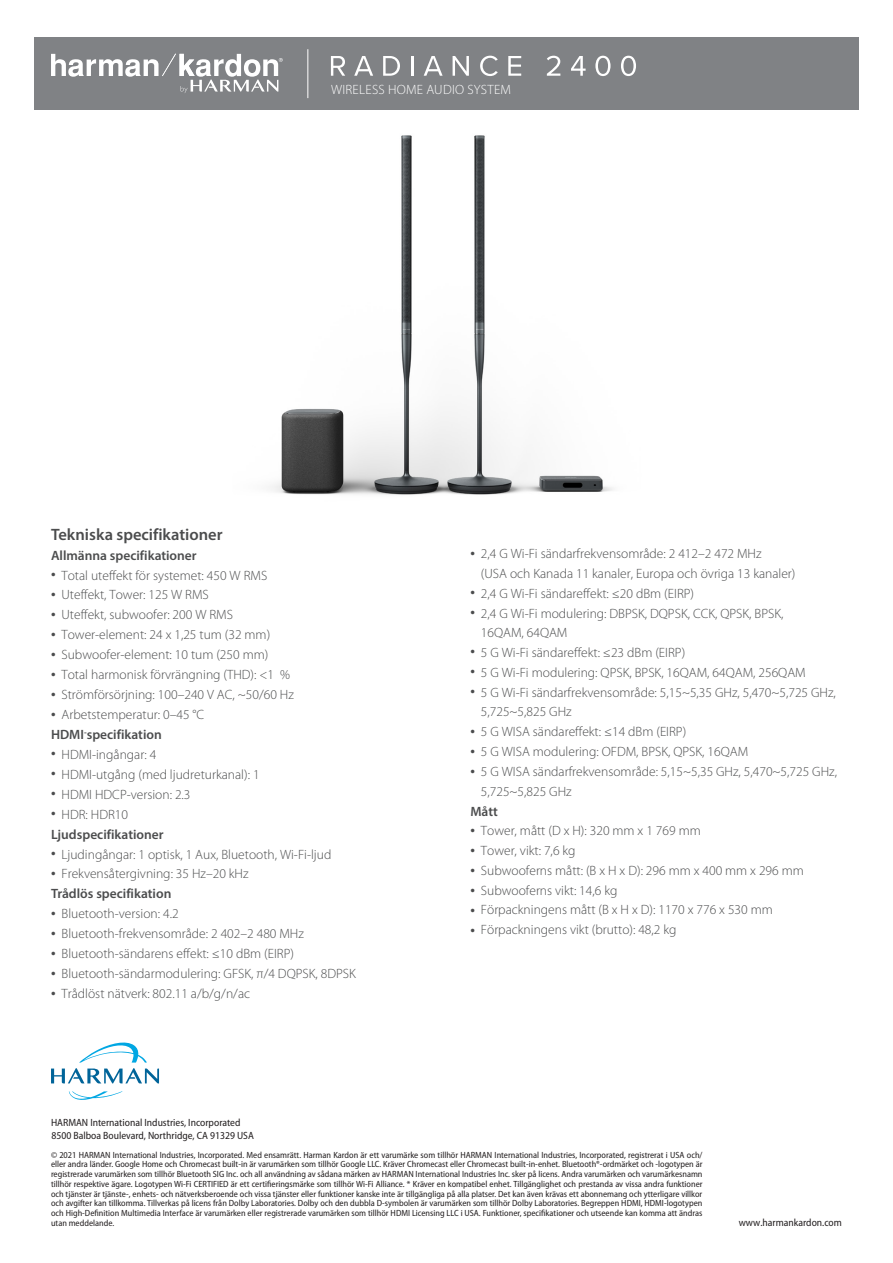
<style>
.page{position:relative;width:893px;height:1263px;background:#fff}
.page>*{position:absolute;margin:0;border:0;box-sizing:border-box;transform-origin:0 0}
.t1{font:600 16.5px "Myriad Pro";color:#4b4c4d}
.t2{font:300 13.5px/19.5px "Myriad Pro";color:#4b4c4d}
.t3{font:600 13.5px "Myriad Pro";color:#4b4c4d}
.t4{font:300 13.5px "Myriad Pro";letter-spacing:.02em;color:#fff}
.t5{font:semi-condensed 10.5px/13.5px "Myriad Pro";color:#231f20}
.t6{font:semi-condensed 9px/9.8px "Myriad Pro";color:#231f20;text-align:justify}
.s1{font-weight:700}
</style>
<div class="page">
<img style="left:211px;top:109px;width:471px;height:386px">
<div style="left:34px;top:37px;width:825px;height:72px;background:#808285"></div>
<hr style="left:307px;top:49px;width:1px;height:49px;background:#fff">
<svg style="left:51px;top:54px;width:232px;height:39px"></svg>
<svg style="left:80px;top:1042px;width:67px;height:20px"></svg>
<svg style="left:69px;top:1091px;width:54px;height:9px"></svg>
<svg style="left:51px;top:1068px;width:108px;height:15px"></svg>
<svg style="left:331px;top:56px;width:14px;height:20px"></svg>
<svg style="left:354px;top:56px;width:19px;height:20px"></svg>
<svg style="left:383px;top:56px;width:17px;height:20px"></svg>
<hr style="left:411px;top:56px;width:3px;height:20px;background:#fff">
<svg style="left:424px;top:56px;width:19px;height:20px"></svg>
<svg style="left:453px;top:56px;width:16px;height:20px"></svg>
<svg style="left:480px;top:56px;width:18px;height:20px"></svg>
<svg style="left:508px;top:56px;width:13px;height:20px"></svg>
<svg style="left:547px;top:56px;width:13px;height:20px"></svg>
<svg style="left:571px;top:56px;width:15px;height:20px"></svg>
<svg style="left:595px;top:56px;width:15px;height:20px"></svg>
<svg style="left:621px;top:56px;width:15px;height:20px"></svg>
<p class="t4" style="left:331px;top:82px;width:182px">WIRELESS HOME AUDIO SYSTEM</p>
<p class="t1" style="left:51px;top:524px;width:173px">Tekniska specifikationer</p>
<p class="t3" style="left:51px;top:546px;width:147px">Allmänna specifikationer</p>
<p class="t2" style="left:51px;top:565px;width:218px"><span class="s1">•</span> Total uteffekt för systemet: 450 W RMS</p>
<p class="t2" style="left:51px;top:585px;width:159px"><span class="s1">•</span> Uteffekt, Tower: 125 W RMS</p>
<p class="t2" style="left:51px;top:605px;width:183px"><span class="s1">•</span> Uteffekt, subwoofer: 200 W RMS</p>
<p class="t2" style="left:51px;top:625px;width:221px"><span class="s1">•</span> Tower-element: 24 x 1,25 tum (32 mm)</p>
<p class="t2" style="left:51px;top:645px;width:219px"><span class="s1">•</span> Subwoofer-element: 10 tum (250 mm)</p>
<p class="t2" style="left:51px;top:665px;width:240px"><span class="s1">•</span> Total harmonisk förvrängning (THD): &lt;1 %</p>
<p class="t2" style="left:51px;top:685px;width:244px"><span class="s1">•</span> Strömförsörjning: 100–240 V AC, ~50/60 Hz</p>
<p class="t2" style="left:51px;top:705px;width:155px"><span class="s1">•</span> Arbetstemperatur: 0–45 °C</p>
<p class="t3" style="left:51px;top:726px;width:112px">HDMI-specifikation</p>
<p class="t2" style="left:51px;top:745px;width:107px"><span class="s1">•</span> HDMI-ingångar: 4</p>
<p class="t2" style="left:51px;top:765px;width:210px"><span class="s1">•</span> HDMI-utgång (med ljudreturkanal): 1</p>
<p class="t2" style="left:51px;top:785px;width:141px"><span class="s1">•</span> HDMI HDCP-version: 2.3</p>
<p class="t2" style="left:51px;top:805px;width:79px"><span class="s1">•</span> HDR: HDR10</p>
<p class="t3" style="left:51px;top:825px;width:114px">Ljudspecifikationer</p>
<p class="t2" style="left:51px;top:844px;width:282px"><span class="s1">•</span> Ljudingångar: 1 optisk, 1 Aux, Bluetooth, Wi-Fi-ljud</p>
<p class="t2" style="left:51px;top:864px;width:199px"><span class="s1">•</span> Frekvensåtergivning: 35 Hz–20 kHz</p>
<p class="t3" style="left:51px;top:885px;width:122px">Trådlös specifikation</p>
<p class="t2" style="left:51px;top:904px;width:129px"><span class="s1">•</span> Bluetooth-version: 4.2</p>
<p class="t2" style="left:51px;top:924px;width:254px"><span class="s1">•</span> Bluetooth-frekvensområde: 2 402–2 480 MHz</p>
<p class="t2" style="left:51px;top:944px;width:245px"><span class="s1">•</span> Bluetooth-sändarens effekt: ≤10 dBm (EIRP)</p>
<p class="t2" style="left:51px;top:964px;width:306px"><span class="s1">•</span> Bluetooth-sändarmodulering: GFSK, π/4 DQPSK, 8DPSK</p>
<p class="t2" style="left:51px;top:984px;width:201px"><span class="s1">•</span> Trådlöst nätverk: 802.11 a/b/g/n/ac</p>
<p class="t5" style="left:51px;top:1115px;width:204px">HARMAN International Industries, Incorporated<br>8500 Balboa Boulevard, Northridge, CA 91329 USA</p>
<p class="t2" style="left:481px;top:544px;width:316px;text-indent:-10px"><span class="s1">•</span> 2,4 G Wi-Fi sändarfrekvensområde: 2 412–2 472 MHz<br>(USA och Kanada 11 kanaler, Europa och övriga 13 kanaler)</p>
<p class="t2" style="left:470px;top:584px;width:225px"><span class="s1">•</span> 2,4 G Wi-Fi sändareffekt: ≤20 dBm (EIRP)</p>
<p class="t2" style="left:481px;top:603px;width:304px;text-indent:-10px"><span class="s1">•</span> 2,4 G Wi-Fi modulering: DBPSK, DQPSK, CCK, QPSK, BPSK,<br>16QAM, 64QAM</p>
<p class="t2" style="left:470px;top:643px;width:216px"><span class="s1">•</span> 5 G Wi-Fi sändareffekt: ≤23 dBm (EIRP)</p>
<p class="t2" style="left:470px;top:663px;width:337px"><span class="s1">•</span> 5 G Wi-Fi modulering: QPSK, BPSK, 16QAM, 64QAM, 256QAM</p>
<p class="t2" style="left:481px;top:683px;width:356px;text-indent:-10px"><span class="s1">•</span> 5 G Wi-Fi sändarfrekvensområde: 5,15~5,35 GHz, 5,470~5,725 GHz,<br>5,725~5,825 GHz</p>
<p class="t2" style="left:470px;top:722px;width:217px"><span class="s1">•</span> 5 G WISA sändareffekt: ≤14 dBm (EIRP)</p>
<p class="t2" style="left:470px;top:742px;width:279px"><span class="s1">•</span> 5 G WISA modulering: OFDM, BPSK, QPSK, 16QAM</p>
<p class="t2" style="left:481px;top:762px;width:358px;text-indent:-10px"><span class="s1">•</span> 5 G WISA sändarfrekvensområde: 5,15~5,35 GHz, 5,470~5,725 GHz,<br>5,725~5,825 GHz</p>
<p class="t3" style="left:470px;top:802px;width:29px">Mått</p>
<p class="t2" style="left:470px;top:821px;width:232px"><span class="s1">•</span> Tower, mått (D x H): 320 mm x 1 769 mm</p>
<p class="t2" style="left:470px;top:841px;width:107px"><span class="s1">•</span> Tower, vikt: 7,6 kg</p>
<p class="t2" style="left:470px;top:861px;width:335px"><span class="s1">•</span> Subwooferns mått: (B x H x D): 296 mm x 400 mm x 296 mm</p>
<p class="t2" style="left:470px;top:881px;width:149px"><span class="s1">•</span> Subwooferns vikt: 14,6 kg</p>
<p class="t2" style="left:470px;top:900px;width:304px"><span class="s1">•</span> Förpackningens mått (B x H x D): 1170 x 776 x 530 mm</p>
<p class="t2" style="left:470px;top:919px;width:208px"><span class="s1">•</span> Förpackningens vikt (brutto): 48,2 kg</p>
<p class="t6" style="left:51px;top:1150px;width:653px">© 2021 HARMAN International Industries, Incorporated. Med ensamrätt. Harman Kardon är ett varumärke som tillhör HARMAN International Industries, Incorporated, registrerat i USA och/ eller andra länder. Google Home och Chromecast built-in är varumärken som tillhör Google LLC. Kräver Chromecast eller Chromecast built-in-enhet. Bluetooth®-ordmärket och -logotypen är registrerade varumärken som tillhör Bluetooth SIG Inc. och all användning av sådana märken av HARMAN International Industries Inc. sker på licens. Andra varumärken och varumärkesnamn tillhör respektive ägare. Logotypen Wi-Fi CERTIFIED är ett certifieringsmärke som tillhör Wi-Fi Alliance. * Kräver en kompatibel enhet. Tillgänglighet och prestanda av vissa andra funktioner och tjänster är tjänste-, enhets- och nätverksberoende och vissa tjänster eller funktioner kanske inte är tillgängliga på alla platser. Det kan även krävas ett abonnemang och ytterligare villkor och avgifter kan tillkomma. Tillverkas på licens från Dolby Laboratories. Dolby och den dubbla D-symbolen är varumärken som tillhör Dolby Laboratories. Begreppen HDMI, HDMI-logotypen och High-Definition Multimedia Interface är varumärken eller registrerade varumärken som tillhör HDMI Licensing LLC i USA. Funktioner, specifikationer och utseende kan komma att ändras utan meddelande.</p>
<p class="t5" style="left:739px;top:1216px;width:105px">www.harmankardon.com</p>
</div>
